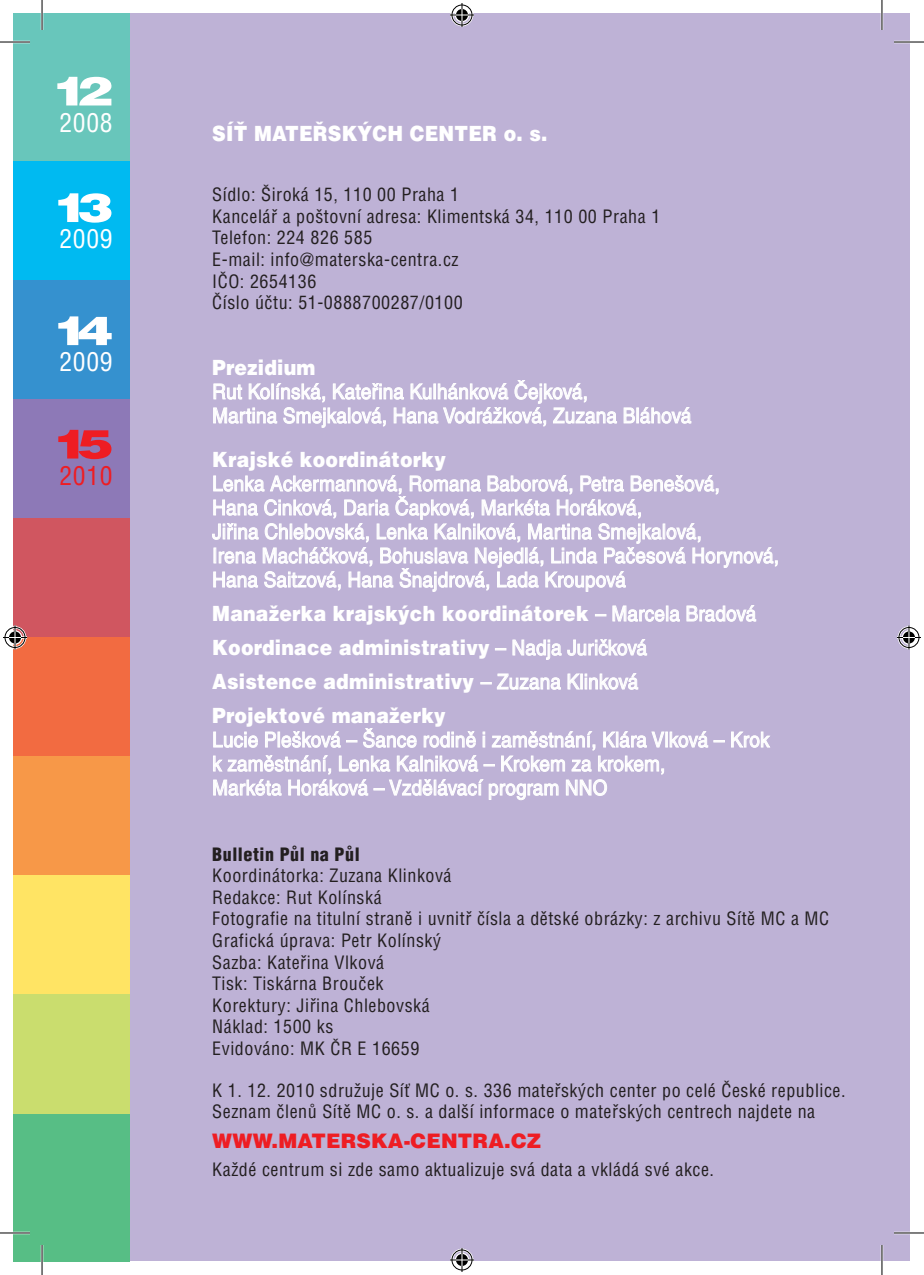
<style>
.page{position:relative;width:924px;height:1275px;background:#fff}
.page>*{position:absolute;margin:0;border:0;box-sizing:border-box;transform-origin:0 0}
.t1{font:40px "Helvetica Blac KE";color:#fff;scale:1.35 1}
.t2{font:40px "Helvetica Blac KE";color:#ee1d23;scale:1.35 1}
.t3{font:condensed 25.4px "Helvetica CE";letter-spacing:.03em;color:#fff}
.t4{font:condensed 25.4px "Helvetica CE";color:#ee1d23}
.t5{font:21px/24px "Helvetica CE";letter-spacing:.01em;color:#fff;scale:.9 1}
.t6{font:900 21px/34px "Helvetica CE";letter-spacing:.01em;color:#fff;scale:.9 1}
.t7{font:900 20px "Helvetica CE";letter-spacing:.01em;color:#ee1d23}
.t8{font:condensed 18px/21.6px "Helvetica CE";letter-spacing:.03em;color:#231f20}
.t9{font:900 condensed 18px "Helvetica CE";letter-spacing:.03em;color:#231f20}
.s1{font-weight:400}
</style>
<div class="page">
<div style="left:14px;top:14px;width:895px;height:1247px;background:#beb2d6"></div>
<div style="left:14px;top:161px;width:116px;height:119px;background:#00baf1"></div>
<div style="left:14px;top:280px;width:116px;height:119px;background:#3591cf"></div>
<div style="left:14px;top:399px;width:116px;height:119px;background:#8d79b7"></div>
<div style="left:14px;top:518px;width:116px;height:119px;background:#d05660"></div>
<div style="left:14px;top:637px;width:116px;height:119px;background:#f26b41"></div>
<div style="left:14px;top:756px;width:116px;height:119px;background:#f79848"></div>
<div style="left:14px;top:875px;width:116px;height:119px;background:#ffe464"></div>
<div style="left:14px;top:994px;width:116px;height:120px;background:#cadd6e"></div>
<div style="left:14px;top:1114px;width:116px;height:147px;background:#57be85"></div>
<div style="left:14px;top:14px;width:116px;height:147px;background:#68c6bb"></div>
<svg style="left:213px;top:380px;width:403px;height:48px"></svg>
<svg style="left:623px;top:407px;width:68px;height:17px"></svg>
<svg style="left:212px;top:475px;width:565px;height:117px"></svg>
<svg style="left:595px;top:614px;width:11px;height:2px"></svg>
<svg style="left:612px;top:605px;width:67px;height:17px"></svg>
<svg style="left:686px;top:605px;width:69px;height:17px"></svg>
<svg style="left:495px;top:648px;width:11px;height:2px"></svg>
<svg style="left:512px;top:639px;width:49px;height:21px"></svg>
<svg style="left:567px;top:639px;width:79px;height:17px"></svg>
<svg style="left:480px;top:673px;width:80px;height:17px"></svg>
<svg style="left:567px;top:673px;width:71px;height:17px"></svg>
<svg style="left:713px;top:740px;width:11px;height:2px"></svg>
<svg style="left:731px;top:731px;width:38px;height:17px"></svg>
<svg style="left:213px;top:728px;width:494px;height:72px"></svg>
<hr style="left:0;top:41px;width:30px;height:2px;background:#fff">
<hr style="left:893px;top:41px;width:30px;height:2px;background:#fff">
<hr style="left:0;top:1231px;width:30px;height:3px;background:#fff">
<hr style="left:893px;top:1231px;width:30px;height:3px;background:#fff">
<hr style="left:41px;top:0;width:2px;height:30px;background:#fff">
<hr style="left:41px;top:1245px;width:2px;height:30px;background:#fff">
<hr style="left:880px;top:0;width:2px;height:30px;background:#fff">
<hr style="left:880px;top:1245px;width:2px;height:30px;background:#fff">
<hr style="left:0;top:42px;width:30px;height:1px;background:#000">
<hr style="left:893px;top:42px;width:30px;height:1px;background:#000">
<hr style="left:0;top:1232px;width:30px;height:1px;background:#000">
<hr style="left:893px;top:1232px;width:30px;height:1px;background:#000">
<hr style="left:42px;top:0;width:1px;height:30px;background:#000">
<hr style="left:42px;top:1245px;width:1px;height:30px;background:#000">
<hr style="left:881px;top:0;width:1px;height:30px;background:#000">
<hr style="left:881px;top:1245px;width:1px;height:30px;background:#000">
<svg style="left:450px;top:3px;width:24px;height:24px"></svg>
<svg style="left:450px;top:1248px;width:24px;height:24px"></svg>
<svg style="left:3px;top:625px;width:24px;height:24px"></svg>
<svg style="left:897px;top:625px;width:23px;height:24px"></svg>
<h1 class="t1" style="left:52px;top:68px;width:46px">12</h1>
<h2 class="t3" style="left:59px;top:108px;width:55px">2008</h2>
<h1 class="t1" style="left:53px;top:184px;width:46px">13</h1>
<h2 class="t3" style="left:59px;top:225px;width:55px">2009</h2>
<h1 class="t1" style="left:53px;top:307px;width:46px">14</h1>
<h2 class="t3" style="left:59px;top:348px;width:55px">2009</h2>
<h1 class="t2" style="left:53px;top:420px;width:46px">15</h1>
<h2 class="t4" style="left:59px;top:461px;width:55px">2010</h2>
<p class="t6" style="left:212px;top:116px;width:374px">SÍŤ MATEŘSKÝCH CENTER o. s.</p>
<p class="t8" style="left:212px;top:184px;width:449px">Sídlo: Široká 15, 110 00 Praha 1<br>Kancelář a poštovní adresa: Klimentská 34, 110 00 Praha 1<br>Telefon: 224 826 585<br>E-mail: info@materska-centra.cz<br>IČO: 2654136<br>Číslo účtu: 51-0888700287/0100</p>
<p class="t6" style="left:212px;top:350px;width:116px">Prezidium</p>
<p class="t5" style="left:212px;top:379px;width:533px">Rut Kolínská, Kateřina Kulhánková Čejková,<br>Martina Smejkalová, Hana Vodrážková, Zuzana Bláhová</p>
<p class="t6" style="left:212px;top:442px;width:261px">Krajské koordinátorky</p>
<p class="t5" style="left:212px;top:471px;width:631px">Lenka Ackermannová, Romana Baborová, Petra Benešová,<br>Hana Cinková, Daria Čapková, Markéta Horáková,<br>Jiřina Chlebovská, Lenka Kalniková, Martina Smejkalová,<br>Irena Macháčková, Bohuslava Nejedlá, Linda Pačesová Horynová, Hana Saitzová, Hana Šnajdrová, Lada Kroupová</p>
<p class="t6" style="left:212px;top:596px;width:605px">Manažerka krajských koordinátorek <span class="s1">– Marcela Bradová </span>Koordinace administrativy <span class="s1">– Nadja Juričková </span>Asistence administrativy <span class="s1">– Zuzana Klinková </span>Projektové manažerky</p>
<p class="t5" style="left:212px;top:727px;width:620px">Lucie Plešková – Šance rodině i zaměstnání, Klára Vlková – Krok k zaměstnání, Lenka Kalniková – Krokem za krokem,<br>Markéta Horáková – Vzdělávací program NNO</p>
<p class="t9" style="left:212px;top:843px;width:149px">Bulletin Půl na Půl</p>
<p class="t8" style="left:212px;top:865px;width:618px">Koordinátorka: Zuzana Klinková<br>Redakce: Rut Kolínská<br>Fotografie na titulní straně i uvnitř čísla a dětské obrázky: z archivu Sítě MC a MC<br>Grafická úprava: Petr Kolínský<br>Sazba: Kateřina Vlková<br>Tisk: Tiskárna Brouček<br>Korektury: Jiřina Chlebovská<br>Náklad: 1500 ks<br>Evidováno: MK ČR E 16659</p>
<p class="t8" style="left:212px;top:1079px;width:634px">K 1. 12. 2010 sdružuje Síť MC o. s. 336 mateřských center po celé České republice.<br>Seznam členů Sítě MC o. s. a další informace o mateřských centrech najdete na</p>
<p class="t7" style="left:212px;top:1129px;width:330px">WWW.MATERSKA-CENTRA.CZ</p>
<p class="t8" style="left:212px;top:1158px;width:503px">Každé centrum si zde samo aktualizuje svá data a vkládá své akce.</p>
</div>
